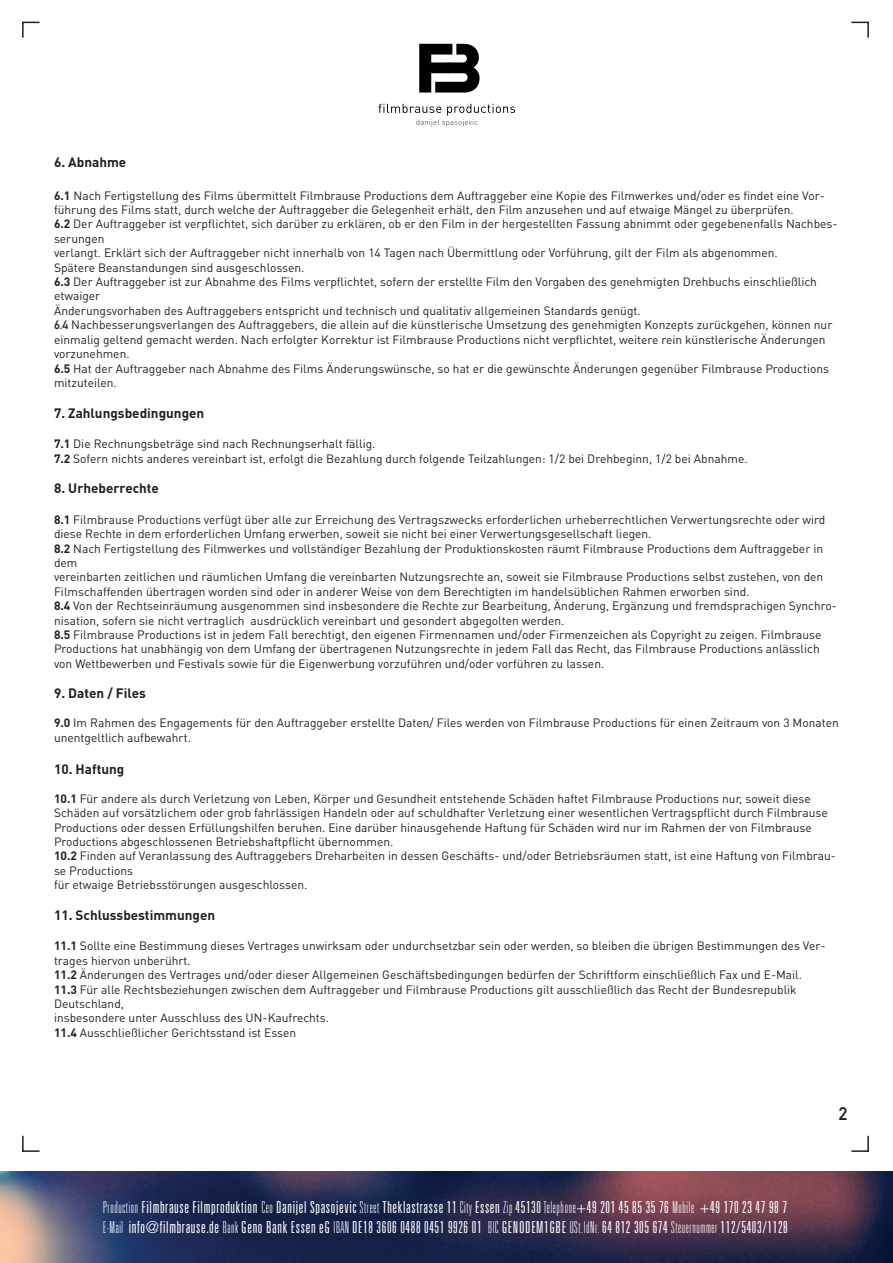
<style>
.page{position:relative;width:893px;height:1263px;background:#fff}
.page>*{position:absolute;margin:0;border:0;box-sizing:border-box;transform-origin:0 0}
.t1{font:700 18px "DIN Alternate";color:#231f20}
.t2{font:300 ultra-condensed 16.5px/19.8px "Univers";letter-spacing:.04em;color:#fff}
.t3{font:700 13.5px "DIN Pro";color:#231f20}
.t4{font:12px/14.4px "DIN Pro";color:#231f20}
.s1{font-weight:700}
.s2{font-family:"DIN Alternate";font-weight:700}
.s3{font-weight:100}
</style>
<div class="page">
<img style="left:0;top:1172px;width:893px;height:91px">
<svg style="left:22px;top:22px;width:18px;height:16px"></svg>
<svg style="left:851px;top:22px;width:18px;height:16px"></svg>
<svg style="left:22px;top:1136px;width:18px;height:16px"></svg>
<svg style="left:851px;top:1136px;width:18px;height:16px"></svg>
<svg style="left:419px;top:44px;width:60px;height:49px"></svg>
<svg style="left:379px;top:104px;width:136px;height:22px"></svg>
<p class="t3" style="left:54px;top:153px;width:74px">6. Abnahme</p>
<p class="t4" style="left:54px;top:188px;width:772px"><span class="s1">6.1</span> Nach Fertigstellung des Films übermittelt Filmbrause Productions dem Auftraggeber eine Kopie des Filmwerkes und/oder es findet eine Vor&shy;führung des Films statt, durch welche der Auftraggeber die Gelegenheit erhält, den Film anzusehen und auf etwaige Mängel zu überprüfen.</p>
<p class="t4" style="left:54px;top:216px;width:785px"><span class="s1">6.2</span> Der Auftraggeber ist verpflichtet, sich darüber zu erklären, ob er den Film in der hergestellten Fassung abnimmt oder gegebenenfalls Nachbes&shy;serungen</p>
<p class="t4" style="left:54px;top:245px;width:725px">verlangt. Erklärt sich der Auftraggeber nicht innerhalb von 14 Tagen nach Übermittlung oder Vorführung, gilt der Film als abgenommen.</p>
<p class="t4" style="left:54px;top:260px;width:252px">Spätere Beanstandungen sind ausgeschlossen.</p>
<p class="t4" style="left:54px;top:274px;width:764px"><span class="s1">6.3</span> Der Auftraggeber ist zur Abnahme des Films verpflichtet, sofern der erstellte Film den Vorgaben des genehmigten Drehbuchs einschließlich etwaiger</p>
<p class="t4" style="left:54px;top:303px;width:588px">Änderungsvorhaben des Auftraggebers entspricht und technisch und qualitativ allgemeinen Standards genügt.</p>
<p class="t4" style="left:54px;top:317px;width:780px"><span class="s2">6.4</span> Nachbesserungsverlangen des Auftraggebers, die allein auf die künstlerische Umsetzung des genehmigten Konzepts zurückgehen, können nur einmalig geltend gemacht werden. Nach erfolgter Korrektur ist Filmbrause Productions nicht verpflichtet, weitere rein künstlerische Änderungen vorzunehmen.</p>
<p class="t4" style="left:54px;top:360px;width:777px"><span class="s1">6.5</span> Hat der Auftraggeber nach Abnahme des Films Änderungswünsche, so hat er die gewünschte Änderungen gegenüber Filmbrause Productions mitzuteilen.</p>
<p class="t3" style="left:54px;top:403px;width:152px">7. Zahlungsbedingungen</p>
<p class="t4" style="left:54px;top:436px;width:323px"><span class="s1">7.1</span> Die Rechnungsbeträge sind nach Rechnungserhalt fällig.</p>
<p class="t4" style="left:54px;top:450px;width:695px"><span class="s1">7.2</span> Sofern nichts anderes vereinbart ist, erfolgt die Bezahlung durch folgende Teilzahlungen: 1/2 bei Drehbeginn, 1/2 bei Abnahme.</p>
<p class="t3" style="left:54px;top:479px;width:107px">8. Urheberrechte</p>
<p class="t4" style="left:54px;top:512px;width:773px"><span class="s1">8.1</span> Filmbrause Productions verfügt über alle zur Erreichung des Vertragszwecks erforderlichen urheberrechtlichen Verwertungsrechte oder wird diese Rechte in dem erforderlichen Umfang erwerben, soweit sie nicht bei einer Verwertungsgesellschaft liegen.</p>
<p class="t4" style="left:54px;top:540px;width:771px"><span class="s1">8.2</span> Nach Fertigstellung des Filmwerkes und vollständiger Bezahlung der Produktionskosten räumt Filmbrause Productions dem Auftraggeber in dem</p>
<p class="t4" style="left:54px;top:569px;width:771px">vereinbarten zeitlichen und räumlichen Umfang die vereinbarten Nutzungsrechte an, soweit sie Filmbrause Productions selbst zustehen, von den</p>
<p class="t4" style="left:54px;top:584px;width:697px">Filmschaffenden übertragen worden sind oder in anderer Weise von dem Berechtigten im handelsüblichen Rahmen erworben sind.</p>
<p class="t4" style="left:54px;top:598px;width:784px"><span class="s1">8.4</span> Von der Rechtseinräumung ausgenommen sind insbesondere die Rechte zur Bearbeitung, Änderung, Ergänzung und fremdsprachigen Synchro&shy;nisation, sofern sie nicht vertraglich ausdrücklich vereinbart und gesondert abgegolten werden.</p>
<p class="t4" style="left:54px;top:627px;width:769px"><span class="s1">8.5</span> Filmbrause Productions ist in jedem Fall berechtigt, den eigenen Firmennamen und/oder Firmenzeichen als Copyright zu zeigen. Filmbrause<br>Productions hat unabhängig von dem Umfang der übertragenen Nutzungsrechte in jedem Fall das Recht, das Filmbrause Productions anlässlich von Wettbewerben und Festivals sowie für die Eigenwerbung vorzuführen und/oder vorführen zu lassen.</p>
<p class="t3" style="left:54px;top:684px;width:93px">9. Daten / Files</p>
<p class="t4" style="left:54px;top:715px;width:786px"><span class="s1">9.0</span> Im Rahmen des Engagements für den Auftraggeber erstellte Daten/ Files werden von Filmbrause Productions für einen Zeitraum von 3 Monaten unentgeltlich aufbewahrt.</p>
<p class="t3" style="left:54px;top:760px;width:72px">10. Haftung</p>
<p class="t4" style="left:54px;top:791px;width:775px"><span class="s1">10.1</span> Für andere als durch Verletzung von Leben, Körper und Gesundheit entstehende Schäden haftet Filmbrause Productions nur, soweit diese Schäden auf vorsätzlichem oder grob fahrlässigen Handeln oder auf schuldhafter Verletzung einer wesentlichen Vertragspflicht durch Filmbrause Productions oder dessen Erfüllungshilfen beruhen. Eine darüber hinausgehende Haftung für Schäden wird nur im Rahmen der von Filmbrause Productions abgeschlossenen Betriebshaftpflicht übernommen.</p>
<p class="t4" style="left:54px;top:848px;width:783px"><span class="s1">10.2</span> Finden auf Veranlassung des Auftraggebers Dreharbeiten in dessen Geschäfts- und/oder Betriebsräumen statt, ist eine Haftung von Filmbrau&shy;se Productions</p>
<p class="t4" style="left:54px;top:877px;width:255px">für etwaige Betriebsstörungen ausgeschlossen.</p>
<p class="t3" style="left:54px;top:906px;width:163px">11. Schlussbestimmungen</p>
<p class="t4" style="left:54px;top:938px;width:773px"><span class="s1">11.1</span> Sollte eine Bestimmung dieses Vertrages unwirksam oder undurchsetzbar sein oder werden, so bleiben die übrigen Bestimmungen des Ver&shy;trages hiervon unberührt.</p>
<p class="t4" style="left:54px;top:967px;width:750px"><span class="s1">11.2</span> Änderungen des Vertrages und/oder dieser Allgemeinen Geschäftsbedingungen bedürfen der Schriftform einschließlich Fax und E-Mail.</p>
<p class="t4" style="left:54px;top:981px;width:744px"><span class="s1">11.3</span> Für alle Rechtsbeziehungen zwischen dem Auftraggeber und Filmbrause Productions gilt ausschließlich das Recht der Bundesrepublik<br>Deutschland,</p>
<p class="t4" style="left:54px;top:1010px;width:277px">insbesondere unter Ausschluss des UN-Kaufrechts.</p>
<p class="t4" style="left:54px;top:1025px;width:244px"><span class="s1">11.4</span> Ausschließlicher Gerichtsstand ist Essen</p>
<p class="t2" style="left:103px;top:1197px;width:686px"><span class="s3">Production</span> Filmbrause Filmproduktion <span class="s3">Ceo</span> Danijel Spasojevic <span class="s3">Street</span> Theklastrasse 11 <span class="s3">City</span> Essen <span class="s3">Zip</span> 45130 <span class="s3">Telephone</span>+49 201 45 85 35 76 <span class="s3">Mobile</span> +49 170 23 47 98 7<br><span class="s3">E-Mail</span> info@filmbrause.de <span class="s3">Bank</span> Geno Bank Essen eG <span class="s3">IBAN</span> DE18 3606 0488 0451 9926 01 <span class="s3">BIC</span> GENODEM1GBE <span class="s3">USt.IdNr.</span> 64 812 305 674 <span class="s3">Steuernummer</span> 112/5403/1128</p>
<h1 class="t1" style="left:839px;top:1099px;width:10px">2</h1>
</div>
